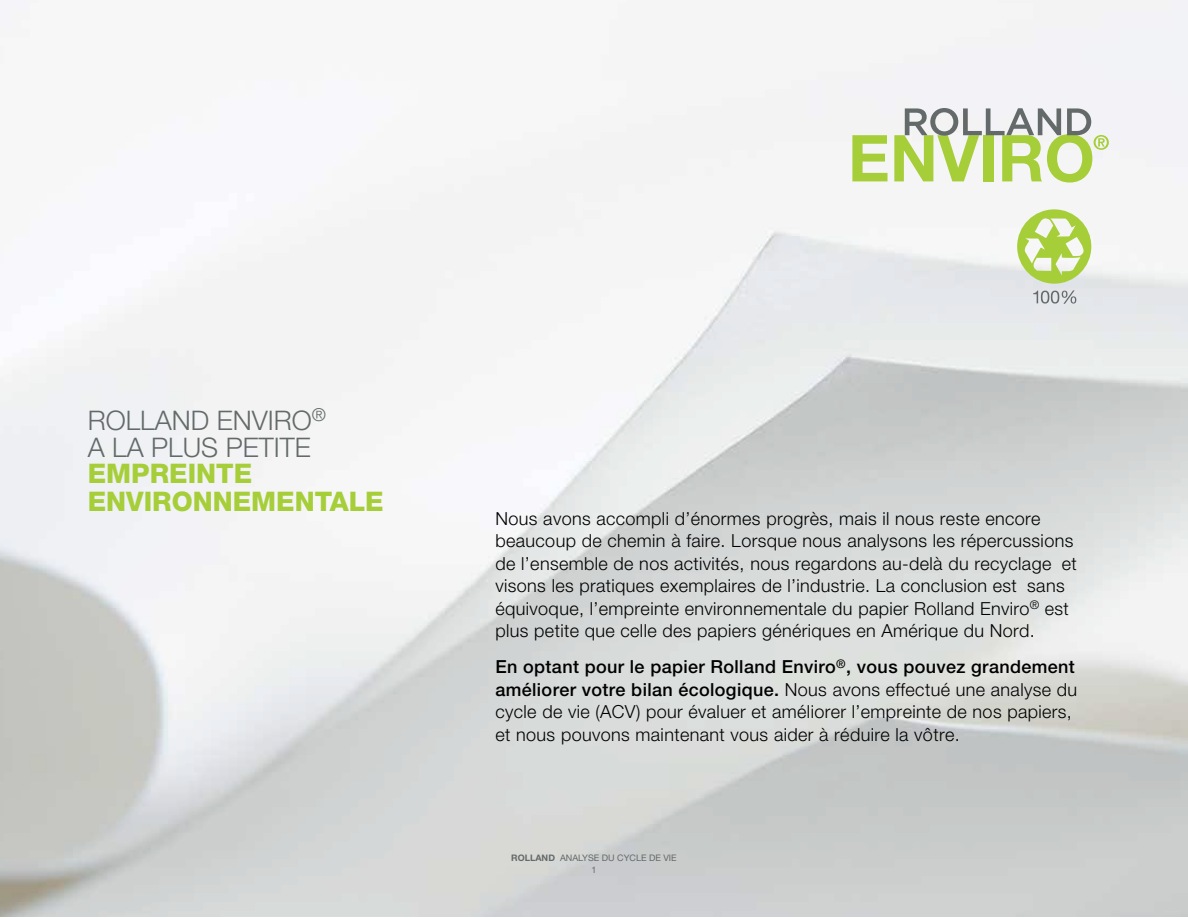
<style>
.page{position:relative;width:1188px;height:918px;background:#fff}
.page>*{position:absolute;margin:0;border:0;box-sizing:border-box;transform-origin:0 0}
.t1{font:300 27px/27.2px "Helvetica Neue LT Std";color:#636a69}
.t2{font:800 27px/27.2px "Helvetica Neue LT Std";color:#a6ce39}
.t3{font:300 18px/22.5px "Helvetica Neue LT Std";letter-spacing:.02em;color:#000}
.t4{font:9px/12px "Helvetica Neue LT Std";color:#636a69;text-align:center}
.s1{font-weight:500}
.s2{font-weight:700}
</style>
<div class="page">
<svg style="left:852px;top:135px;width:36px;height:46px"></svg>
<svg style="left:1033px;top:290px;width:43px;height:14px"></svg>
<svg style="left:1017px;top:209px;width:74px;height:75px"></svg>
<svg style="left:894px;top:108px;width:215px;height:75px"></svg>
<h1 class="t1" style="left:88px;top:406px;width:240px">ROLLAND ENVIRO<sup>®<br></sup>A LA PLUS PETITE</h1>
<h1 class="t2" style="left:88px;top:460px;width:298px">EMPREINTE<br>ENVIRONNEMENTALE</h1>
<p class="t3" style="left:495px;top:507px;width:583px">Nous avons accompli d’énormes progrès, mais il nous reste encore beaucoup de chemin à faire. Lorsque nous analysons les répercussions de l’ensemble de nos activités, nous regardons au-delà du recyclage et visons les pratiques exemplaires de l’industrie. La conclusion est sans équivoque, l’empreinte environnementale du papier Rolland Enviro<sup>®</sup> est plus petite que celle des papiers génériques en Amérique du Nord.</p>
<p class="t3" style="left:495px;top:655px;width:583px"><span class="s1">En optant pour le papier Rolland Enviro</span><sup>®</sup><span class="s1">, vous pouvez grandement améliorer votre bilan écologique.</span> Nous avons effectué une analyse du cycle de vie (ACV) pour évaluer et améliorer l’empreinte de nos papiers, et nous pouvons maintenant vous aider à réduire la vôtre.</p>
<p class="t4" style="left:511px;top:852px;width:167px"><span class="s2">ROLLAND</span> ANALYSE DU CYCLE DE VIE<br>1</p>
</div>
